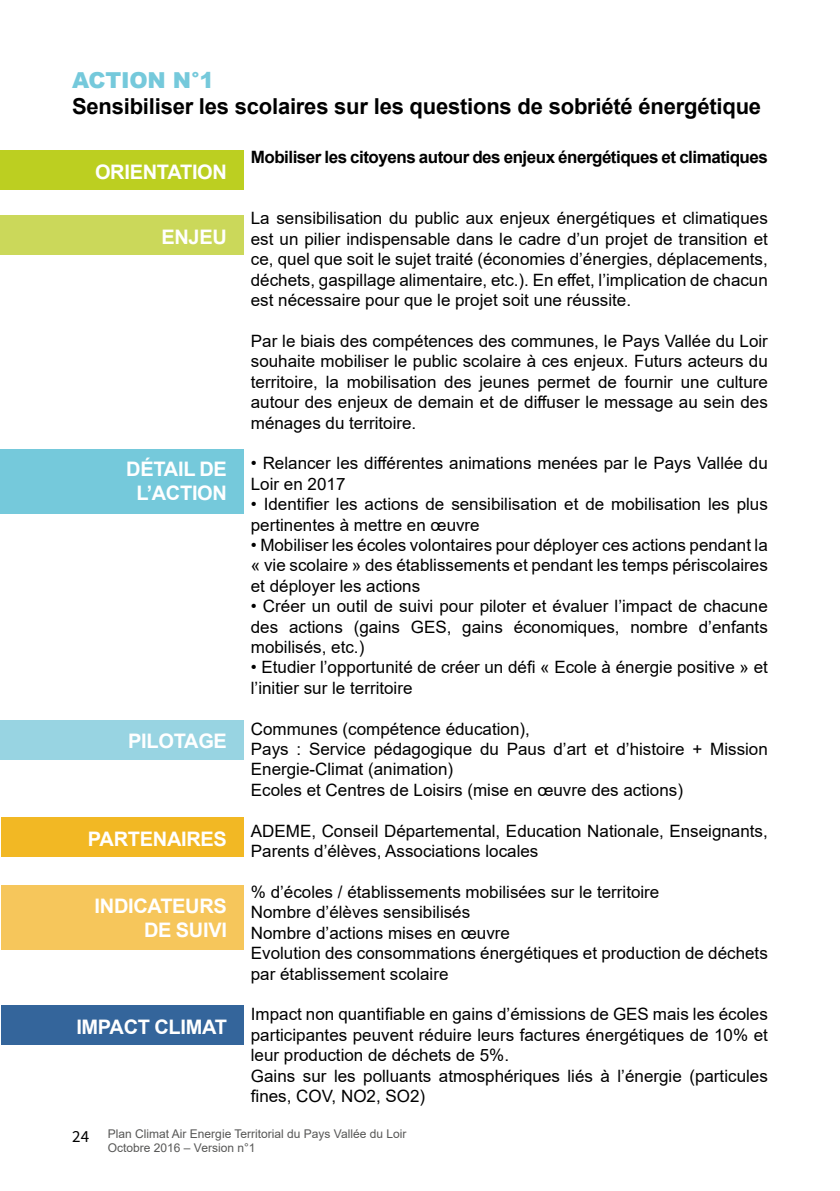
<style>
.page{position:relative;width:840px;height:1191px;background:#fff}
.page>*{position:absolute;margin:0;border:0;box-sizing:border-box;transform-origin:0 0}
.t1{font:700 22px "Arial";letter-spacing:-.01em;color:#000}
.t2{font:900 22px "Arial";letter-spacing:-.01em;color:#75c9db}
.t3{font:700 20px/24px "Arial";letter-spacing:-.015em;color:#fff;text-align:center}
.t4{font:17px/20.4px "Arial";color:#000}
.t5{font:700 17px "Arial";letter-spacing:-.03em;color:#000}
.t6{font:12px/14.4px "Arial";color:#575756}
.s1{font-family:"Source Sans Pro";font-size:17px;color:#000}
</style>
<div class="page">
<div style="left:0;top:150px;width:244px;height:40px;background:#bccf21"></div>
<div style="left:0;top:215px;width:244px;height:40px;background:#cbd85a"></div>
<div style="left:0;top:449px;width:244px;height:65px;background:#75c9db"></div>
<div style="left:0;top:719px;width:244px;height:40px;background:#98d4e2"></div>
<div style="left:1px;top:817px;width:243px;height:40px;background:#f2b824"></div>
<div style="left:1px;top:885px;width:243px;height:65px;background:#f6c65b"></div>
<div style="left:1px;top:1005px;width:243px;height:40px;background:#34659b"></div>
<p class="t2" style="left:72px;top:64px;width:144px">ACTION N°1</p>
<p class="t1" style="left:72px;top:91px;width:690px">Sensibiliser les scolaires sur les questions de sobriété énergétique</p>
<p class="t3" style="left:95px;top:160px;width:133px">ORIENTATION</p>
<p class="t3" style="left:161px;top:225px;width:67px">ENJEU</p>
<p class="t3" style="left:126px;top:457px;width:102px">DÉTAIL DE<br>L’ACTION</p>
<p class="t3" style="left:128px;top:729px;width:100px">PILOTAGE</p>
<p class="t3" style="left:88px;top:826px;width:140px">PARTENAIRES</p>
<p class="t3" style="left:95px;top:894px;width:134px;text-align:right">INDICATEURS<br>DE SUIVI</p>
<p class="t3" style="left:76px;top:1014px;width:152px">IMPACT CLIMAT</p>
<p class="t5" style="left:251px;top:145px;width:518px">Mobiliser les citoyens autour des enjeux énergétiques et climatiques</p>
<p class="t4" style="left:251px;top:208px;width:518px;text-align:justify">La sensibilisation du public aux enjeux énergétiques et climatiques est un pilier indispensable dans le cadre d’un projet de transition et ce, quel que soit le sujet traité (économies d’énergies, déplacements, déchets, gaspillage alimentaire, etc.). En effet, l’implication de chacun est nécessaire pour que le projet soit une réussite.</p>
<p class="t4" style="left:251px;top:331px;width:518px;text-align:justify">Par le biais des compétences des communes, le Pays Vallée du Loir souhaite mobiliser le public scolaire à ces enjeux. Futurs acteurs du territoire, la mobilisation des jeunes permet de fournir une culture autour des enjeux de demain et de diffuser le message au sein des ménages du territoire.</p>
<p class="t4" style="left:251px;top:453px;width:518px">• Relancer les différentes animations menées par le Pays Vallée du<br>Loir en 2017</p>
<p class="t4" style="left:251px;top:494px;width:518px">• Identifier les actions de sensibilisation et de mobilisation les plus pertinentes à mettre en œuvre</p>
<p class="t4" style="left:251px;top:535px;width:518px;text-align:justify">• Mobiliser les écoles volontaires pour déployer ces actions pendant la « vie scolaire » des établissements et pendant les temps périscolaires et déployer les actions</p>
<p class="t4" style="left:251px;top:596px;width:518px;text-align:justify">• Créer un outil de suivi pour piloter et évaluer l’impact de chacune des actions (gains GES, gains économiques, nombre d’enfants mobilisés, etc.)</p>
<p class="t4" style="left:251px;top:657px;width:518px">• Etudier l’opportunité de créer un défi « Ecole à énergie positive » et l’initier sur le territoire</p>
<p class="t4" style="left:251px;top:718px;width:518px">Communes (compétence éducation),<br>Pays : Service pédagogique du Paus d’art et d’histoire + Mission Energie-Climat (animation)<br>Ecoles et Centres de Loisirs (mise en œuvre des actions)</p>
<p class="t4" style="left:251px;top:820px;width:518px">ADEME, Conseil Départemental, Education Nationale, Enseignants,<br>Parents d’élèves, Associations locales</p>
<p class="t4" style="left:251px;top:881px;width:518px">% d’écoles / établissements mobilisées sur le territoire<br>Nombre d’élèves sensibilisés<br>Nombre d’actions mises en œuvre<br>Evolution des consommations énergétiques et production de déchets par établissement scolaire</p>
<p class="t4" style="left:251px;top:1004px;width:518px">Impact non quantifiable en gains d’émissions de GES mais les écoles participantes peuvent réduire leurs factures énergétiques de 10% et leur production de déchets de 5%.<br>Gains sur les polluants atmosphériques liés à l’énergie (particules fines, COV, NO2, SO2)</p>
<p class="t6" style="left:108px;top:1126px;width:300px;text-indent:-36px"><span class="s1">24</span> Plan Climat Air Energie Territorial du Pays Vallée du Loir<br>Octobre 2016 – Version n°1</p>
</div>
